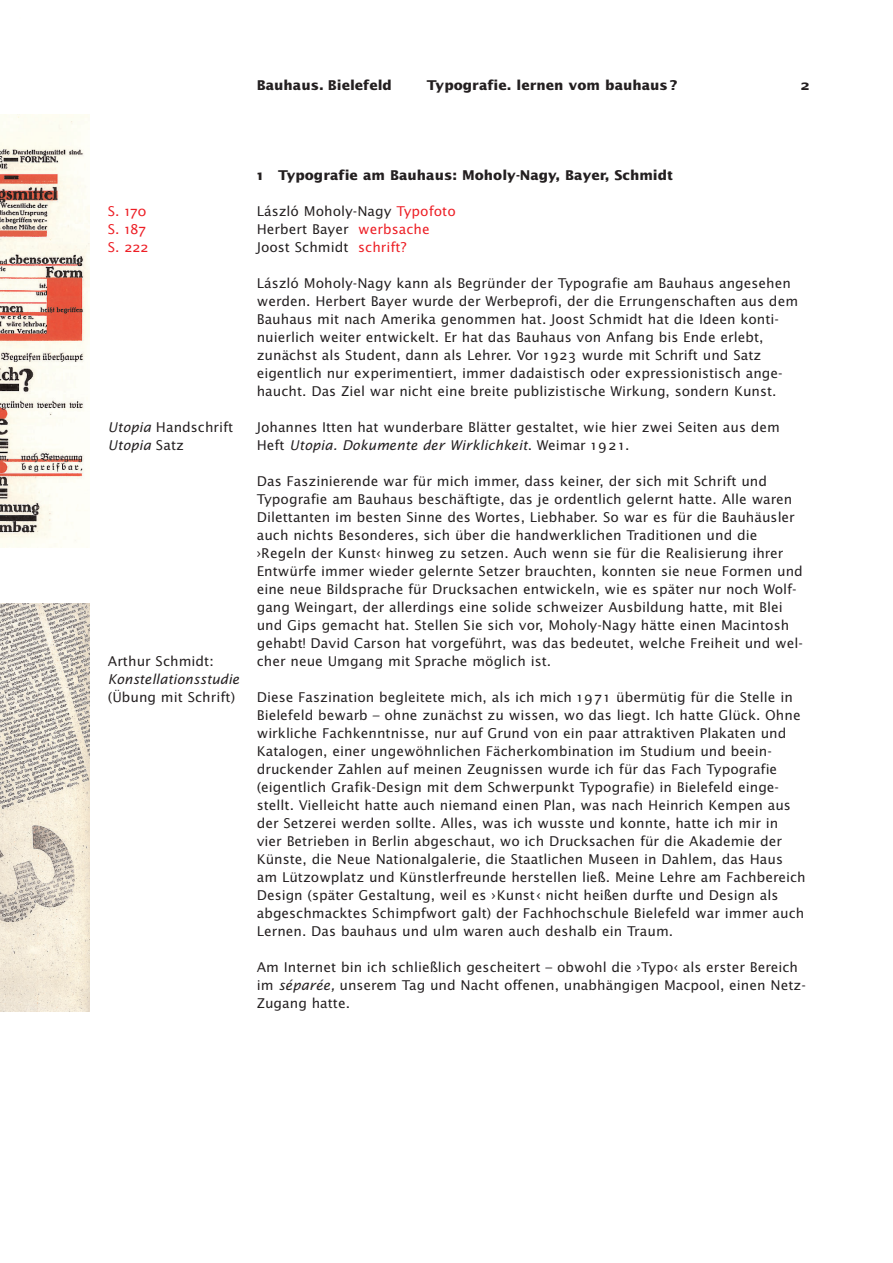
<style>
.page{position:relative;width:893px;height:1263px;background:#fff}
.page>*{position:absolute;margin:0;border:0;box-sizing:border-box;transform-origin:0 0}
.t1{font:13.5px/18px "Lucida Sans OSF";color:#231f20}
.t2{font:13.5px "Lucida Sans OSF Bold";color:#231f20}
.t3{font:13.5px "Lucida Sans OSF Italic";color:#231f20}
.t4{font:13.5px/18px "Lucida Sans OSF";color:#ed1e25}
.s1{font-family:"Lucida Sans OSF Italic"}
.s2{font-family:"Lucida Sans OSF"}
.s3{color:#ed1e25}
</style>
<div class="page">
<img style="left:0;top:114px;width:89px;height:434px">
<img style="left:0;top:604px;width:89px;height:408px">
<p class="t2" style="left:257px;top:80px;width:137px">Bauhaus. Bielefeld</p>
<p class="t2" style="left:427px;top:80px;width:252px">Typografie. lernen vom bauhaus ?</p>
<p class="t2" style="left:800px;top:80px;width:10px">2</p>
<p class="t4" style="left:108px;top:203px;width:42px">S. 170<br>S. 187<br>S. 222</p>
<p class="t1" style="left:108px;top:419px;width:127px"><span class="s1">Utopia</span> Handschrift</p>
<p class="t3" style="left:108px;top:440px;width:78px">Utopia <span class="s2">Satz</span></p>
<p class="t1" style="left:108px;top:653px;width:107px">Arthur Schmidt:</p>
<p class="t3" style="left:108px;top:674px;width:133px">Konstellationsstudie</p>
<p class="t1" style="left:108px;top:689px;width:129px">(Übung mit Schrift)</p>
<p class="t2" style="left:257px;top:170px;width:418px">1 Typografie am Bauhaus: Moholy-Nagy, Bayer, Schmidt</p>
<p class="t1" style="left:257px;top:203px;width:200px">László Moholy-Nagy <span class="s3">Typofoto<br></span>Herbert Bayer <span class="s3">werbsache<br></span>Joost Schmidt <span class="s3">schrift?</span></p>
<p class="t1" style="left:257px;top:275px;width:543px">László Moholy-Nagy kann als Begründer der Typografie am Bauhaus angesehen werden. Herbert Bayer wurde der Werbeprofi, der die Errungenschaften aus dem Bauhaus mit nach Amerika genommen hat. Joost Schmidt hat die Ideen konti&shy;nuierlich weiter entwickelt. Er hat das Bauhaus von Anfang bis Ende erlebt, zunächst als Student, dann als Lehrer. Vor 1923 wurde mit Schrift und Satz eigentlich nur experimentiert, immer dadaistisch oder expressionistisch ange&shy;haucht. Das Ziel war nicht eine breite publizistische Wirkung, sondern Kunst.</p>
<p class="t1" style="left:257px;top:419px;width:525px">Johannes Itten hat wunderbare Blätter gestaltet, wie hier zwei Seiten aus dem</p>
<p class="t3" style="left:257px;top:440px;width:374px"><span class="s2">Heft</span> Utopia. Dokumente der Wirklichkeit<span class="s2">. Weimar 1921.</span></p>
<p class="t1" style="left:257px;top:473px;width:547px">Das Faszinierende war für mich immer, dass keiner, der sich mit Schrift und Typografie am Bauhaus beschäftigte, das je ordentlich gelernt hatte. Alle waren Dilettanten im besten Sinne des Wortes, Liebhaber. So war es für die Bauhäusler auch nichts Besonderes, sich über die handwerklichen Traditionen und die ›Regeln der Kunst‹ hinweg zu setzen. Auch wenn sie für die Realisierung ihrer Entwürfe immer wieder gelernte Setzer brauchten, konnten sie neue Formen und eine neue Bildsprache für Drucksachen entwickeln, wie es später nur noch Wolf&shy;gang Weingart, der allerdings eine solide schweizer Ausbildung hatte, mit Blei und Gips gemacht hat. Stellen Sie sich vor, Moholy-Nagy hätte einen Macintosh gehabt! David Carson hat vorgeführt, was das bedeutet, welche Freiheit und wel&shy;cher neue Umgang mit Sprache möglich ist.</p>
<p class="t1" style="left:257px;top:689px;width:550px">Diese Faszination begleitete mich, als ich mich 1971 übermütig für die Stelle in Bielefeld bewarb – ohne zunächst zu wissen, wo das liegt. Ich hatte Glück. Ohne wirkliche Fachkenntnisse, nur auf Grund von ein paar attraktiven Plakaten und Katalogen, einer ungewöhnlichen Fächerkombination im Studium und beein&shy;druckender Zahlen auf meinen Zeugnissen wurde ich für das Fach Typografie (eigentlich Grafik-Design mit dem Schwerpunkt Typografie) in Bielefeld einge&shy;stellt. Vielleicht hatte auch niemand einen Plan, was nach Heinrich Kempen aus der Setzerei werden sollte. Alles, was ich wusste und konnte, hatte ich mir in vier Betrieben in Berlin abgeschaut, wo ich Drucksachen für die Akademie der Künste, die Neue Nationalgalerie, die Staatlichen Museen in Dahlem, das Haus am Lützowplatz und Künstlerfreunde herstellen ließ. Meine Lehre am Fachbereich Design (später Gestaltung, weil es ›Kunst‹ nicht heißen durfte und Design als abgeschmacktes Schimpfwort galt) der Fachhochschule Bielefeld war immer auch Lernen. Das bauhaus und ulm waren auch deshalb ein Traum.</p>
<p class="t1" style="left:257px;top:959px;width:550px">Am Internet bin ich schließlich gescheitert – obwohl die ›Typo‹ als erster Bereich im <span class="s1">séparée,</span> unserem Tag und Nacht offenen, unabhängigen Macpool, einen Netz-<br>Zugang hatte.</p>
</div>
